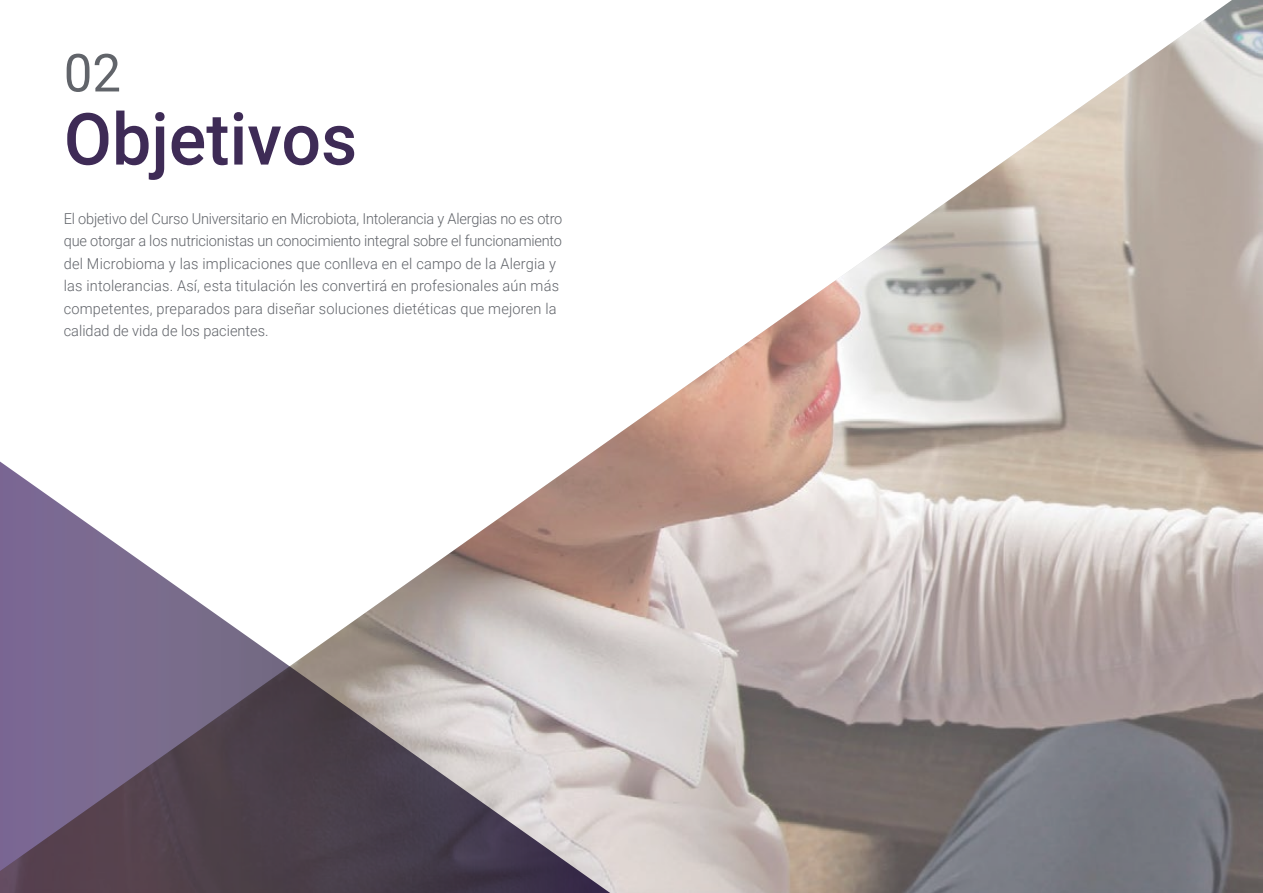
<style>
.page{position:relative;width:1263px;height:893px;background:#fff}
.page>*{position:absolute;margin:0;border:0;box-sizing:border-box;transform-origin:0 0}
.t1{font:500 72px "Roboto";color:#3e2b56}
.t2{font:52.5px "Roboto";color:#61646a}
.t3{font:300 15px/22.5px "Roboto";letter-spacing:.005em;color:#61646a}
</style>
<div class="page">
<img style="left:601px;top:0;width:662px;height:893px">
<svg style="left:0;top:446px;width:640px;height:447px"></svg>
<h2 class="t2" style="left:64px;top:36px;width:59px">02</h2>
<h1 class="t1" style="left:64px;top:89px;width:295px">Objetivos</h1>
<p class="t3" style="left:64px;top:207px;width:500px">El objetivo del Curso Universitario en Microbiota, Intolerancia y Alergias no es otro que otorgar a los nutricionistas un conocimiento integral sobre el funcionamiento del Microbioma y las implicaciones que conlleva en el campo de la Alergia y las intolerancias. Así, esta titulación les convertirá en profesionales aún más competentes, preparados para diseñar soluciones dietéticas que mejoren la calidad de vida de los pacientes.</p>
</div>
